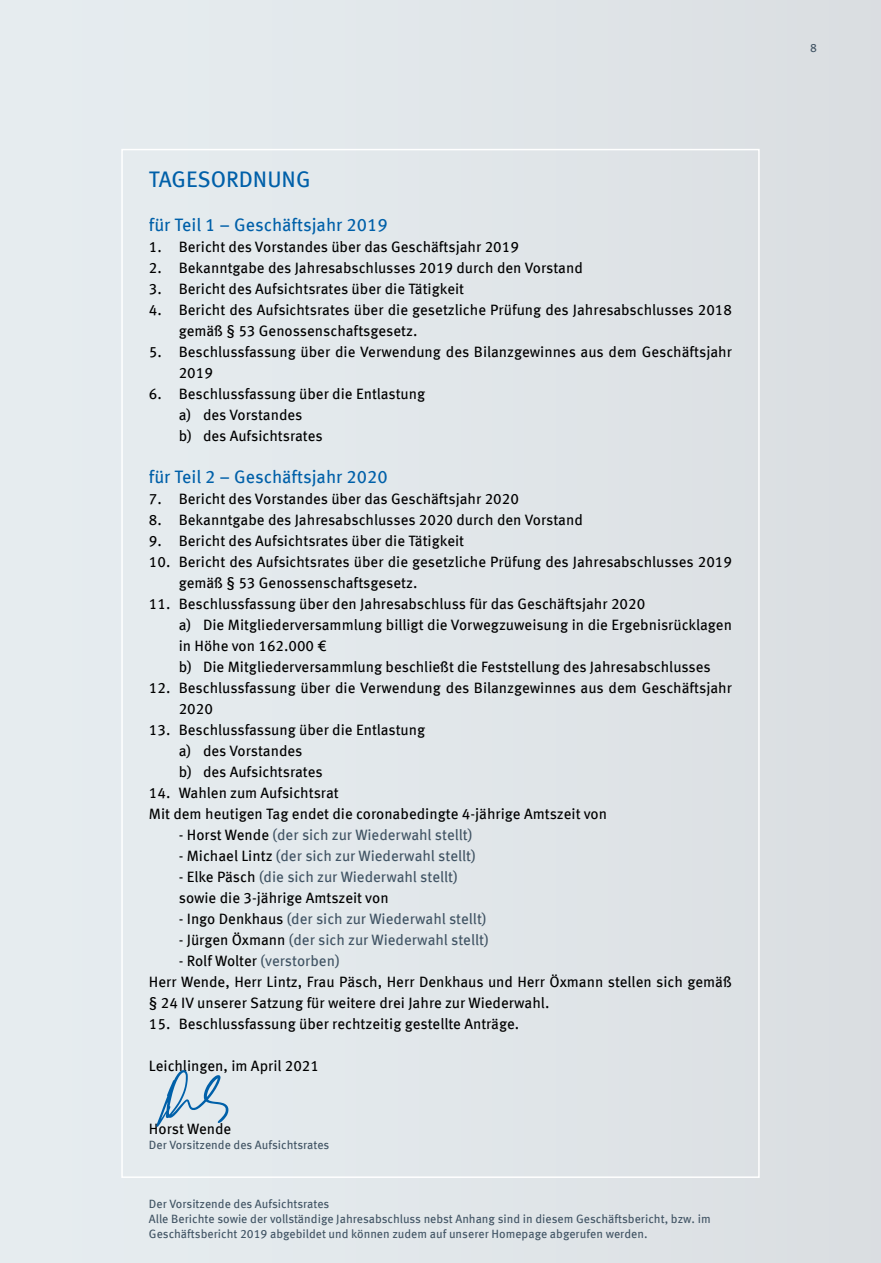
<style>
.page{position:relative;width:881px;height:1263px;background:#fff}
.page>*{position:absolute;margin:0;border:0;box-sizing:border-box;transform-origin:0 0}
.t1{font:22.5px "Meta Offc";color:#0060a9}
.t2{font:18px "Meta Offc";color:#0060a9}
.t3{font:15px/21px "Meta Offc";color:#000}
.t4{font:15px "Meta Offc";color:#415464}
.t5{font:12px/15px "Meta Offc";color:#415464}
.s1{color:#000}
.s2{color:#415464}
</style>
<div class="page">
<div style="left:0;top:0;width:880px;height:1263px;background:#e1e7ea"></div>
<svg style="left:156px;top:1070px;width:72px;height:57px"></svg>
<h1 class="t1" style="left:149px;top:166px;width:163px">TAGESORDNUNG</h1>
<p class="t2" style="left:149px;top:214px;width:240px">für Teil 1 – Geschäftsjahr 2019</p>
<p class="t3" style="left:149px;top:237px;width:371px">1. Bericht des Vorstandes über das Geschäftsjahr 2019</p>
<p class="t3" style="left:149px;top:258px;width:435px">2. Bekanntgabe des Jahresabschlusses 2019 durch den Vorstand</p>
<p class="t3" style="left:149px;top:279px;width:316px">3. Bericht des Aufsichtsrates über die Tätigkeit</p>
<p class="t3" style="left:179px;top:300px;width:554px;text-indent:-30px">4. Bericht des Aufsichtsrates über die gesetzliche Prüfung des Jahresabschlusses 2018 gemäß § 53 Genossenschaftsgesetz.</p>
<p class="t3" style="left:179px;top:342px;width:554px;text-indent:-30px">5. Beschlussfassung über die Verwendung des Bilanzgewinnes aus dem Geschäftsjahr<br>2019</p>
<p class="t3" style="left:179px;top:384px;width:248px;text-indent:-30px">6. Beschlussfassung über die Entlastung a) des Vorstandes<br>b) des Aufsichtsrates</p>
<p class="t2" style="left:149px;top:466px;width:240px">für Teil 2 – Geschäftsjahr 2020</p>
<p class="t3" style="left:149px;top:489px;width:371px">7. Bericht des Vorstandes über das Geschäftsjahr 2020</p>
<p class="t3" style="left:149px;top:510px;width:435px">8. Bekanntgabe des Jahresabschlusses 2020 durch den Vorstand</p>
<p class="t3" style="left:149px;top:531px;width:316px">9. Bericht des Aufsichtsrates über die Tätigkeit</p>
<p class="t3" style="left:179px;top:552px;width:554px;text-indent:-30px">10. Bericht des Aufsichtsrates über die gesetzliche Prüfung des Jahresabschlusses 2019 gemäß § 53 Genossenschaftsgesetz.</p>
<p class="t3" style="left:179px;top:594px;width:554px;text-indent:-30px">11. Beschlussfassung über den Jahresabschluss für das Geschäftsjahr 2020<br>a) Die Mitgliederversammlung billigt die Vorwegzuweisung in die Ergebnisrücklagen in Höhe von 162.000 €<br>b) Die Mitgliederversammlung beschließt die Feststellung des Jahresabschlusses</p>
<p class="t3" style="left:179px;top:678px;width:554px;text-indent:-30px">12. Beschlussfassung über die Verwendung des Bilanzgewinnes aus dem Geschäftsjahr<br>2020</p>
<p class="t3" style="left:179px;top:720px;width:248px;text-indent:-30px">13. Beschlussfassung über die Entlastung a) des Vorstandes<br>b) des Aufsichtsrates</p>
<p class="t3" style="left:149px;top:783px;width:459px">14. Wahlen zum Aufsichtsrat<br>Mit dem heutigen Tag endet die coronabedingte 4-jährige Amtszeit von</p>
<p class="t4" style="left:179px;top:826px;width:295px"><span class="s1">- Horst Wende</span> (der sich zur Wiederwahl stellt)</p>
<p class="t4" style="left:179px;top:847px;width:298px"><span class="s1">- Michael Lintz</span> (der sich zur Wiederwahl stellt)</p>
<p class="t3" style="left:179px;top:867px;width:280px">- Elke Päsch <span class="s2">(die sich zur Wiederwahl stellt) </span>sowie die 3-jährige Amtszeit von</p>
<p class="t4" style="left:179px;top:910px;width:309px"><span class="s1">- Ingo Denkhaus</span> (der sich zur Wiederwahl stellt)</p>
<p class="t4" style="left:179px;top:931px;width:311px"><span class="s1">- Jürgen Öxmann</span> (der sich zur Wiederwahl stellt)</p>
<p class="t3" style="left:149px;top:951px;width:584px;text-indent:30px">- Rolf Wolter <span class="s2">(verstorben)<br></span>Herr Wende, Herr Lintz, Frau Päsch, Herr Denkhaus und Herr Öxmann stellen sich gemäß § 24 IV unserer Satzung für weitere drei Jahre zur Wiederwahl.</p>
<p class="t3" style="left:149px;top:1014px;width:372px">15. Beschlussfassung über rechtzeitig gestellte Anträge.</p>
<p class="t3" style="left:149px;top:1056px;width:171px">Leichlingen, im April 2021</p>
<p class="t3" style="left:149px;top:1119px;width:84px">Horst Wende</p>
<p class="t5" style="left:149px;top:1138px;width:182px">Der Vorsitzende des Aufsichtsrates</p>
<p class="t5" style="left:149px;top:1196px;width:563px">Der Vorsitzende des Aufsichtsrates<br>Alle Berichte sowie der vollständige Jahresabschluss nebst Anhang sind in diesem Geschäftsbericht, bzw. im<br>Geschäftsbericht 2019 abgebildet und können zudem auf unserer Homepage abgerufen werden.</p>
<p class="t5" style="left:810px;top:40px;width:8px">8</p>
</div>
